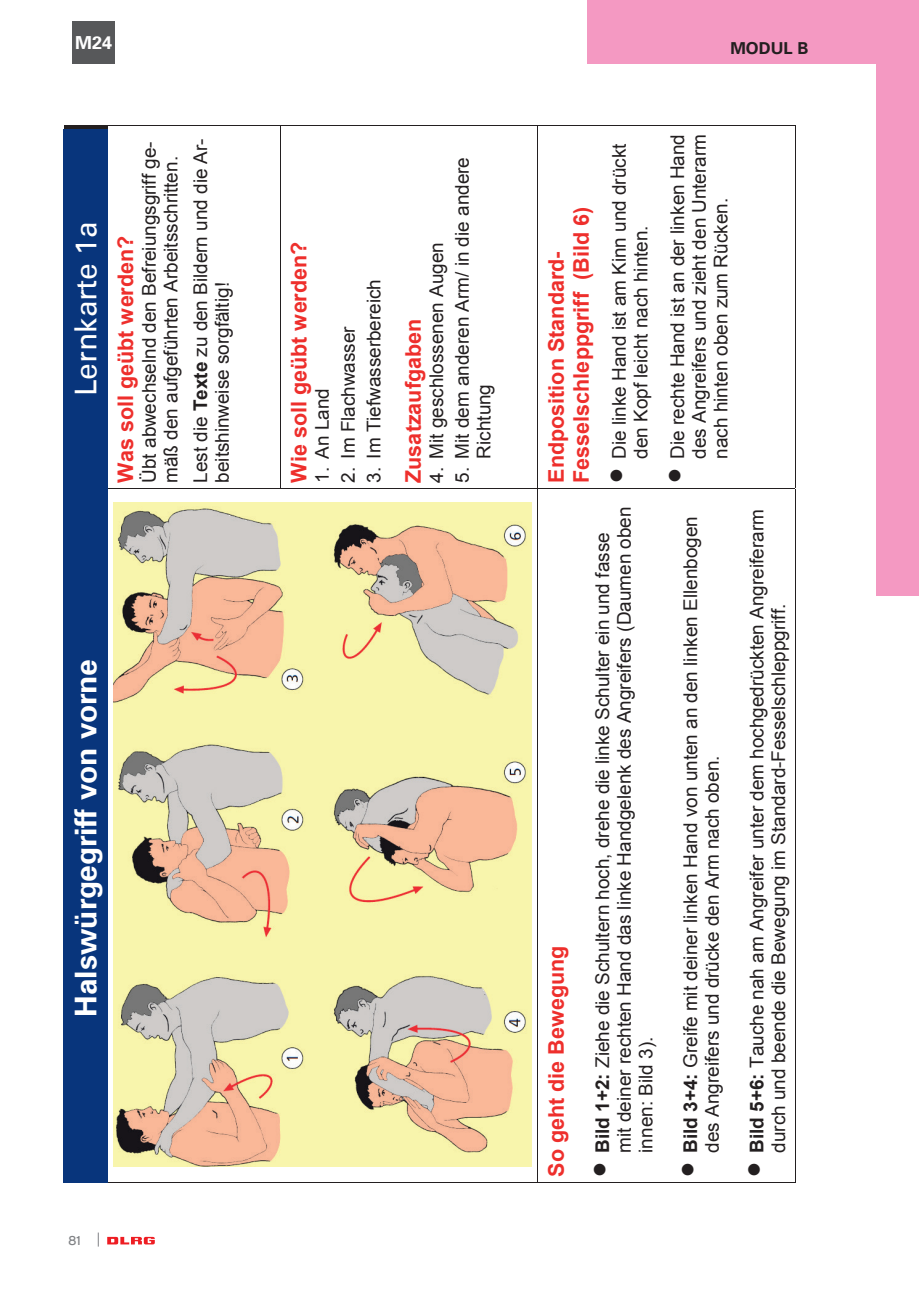
<style>
.page{position:relative;width:919px;height:1289px;background:#fff}
.page>*{position:absolute;margin:0;border:0;box-sizing:border-box;transform-origin:0 0}
.t1{font:700 30px "DLRG Univers";color:#fff}
.t2{font:30px "DLRG Univers";color:#fff}
.t3{font:700 27px "Arial";color:#fff}
.t4{font:700 21.45px/24.9px "Arial";color:#ee2f2c}
.t5{font:18.9px/21.8px "Arial";color:#231f20}
.t6{font:700 18px "DLRG Univers";color:#fff}
.t7{font:700 16.5px "DLRG Univers";color:#231f20}
.t8{font:12.75px "Interstate";color:#808285}
.s1{font-weight:700}
</style>
<div class="page">
<svg style="left:98px;top:1232px;width:1px;height:14px"></svg>
<svg style="left:107px;top:1236px;width:48px;height:8px"></svg>
<div style="left:587px;top:0;width:319px;height:64px;background:#f499c2"></div>
<div style="left:876px;top:0;width:42px;height:595px;background:#f499c2"></div>
<hr style="left:70px;top:1182px;width:37px;height:1px;background:#231f20">
<hr style="left:70px;top:125px;width:37px;height:1px;background:#231f20">
<hr style="left:107px;top:125px;width:1px;height:363px;background:#231f20">
<hr style="left:113px;top:1182px;width:167px;height:1px;background:#231f20">
<hr style="left:113px;top:488px;width:167px;height:1px;background:#231f20">
<hr style="left:113px;top:125px;width:167px;height:1px;background:#231f20">
<hr style="left:280px;top:125px;width:1px;height:363px;background:#231f20">
<hr style="left:286px;top:1182px;width:251px;height:1px;background:#231f20">
<hr style="left:286px;top:488px;width:251px;height:1px;background:#231f20">
<hr style="left:286px;top:125px;width:251px;height:1px;background:#231f20">
<hr style="left:537px;top:489px;width:1px;height:693px;background:#231f20">
<hr style="left:537px;top:125px;width:1px;height:363px;background:#231f20">
<hr style="left:544px;top:1182px;width:250px;height:1px;background:#231f20">
<hr style="left:795px;top:489px;width:1px;height:693px;background:#231f20">
<hr style="left:544px;top:488px;width:250px;height:1px;background:#231f20">
<hr style="left:795px;top:125px;width:1px;height:363px;background:#231f20">
<hr style="left:544px;top:125px;width:250px;height:1px;background:#231f20">
<img style="left:113px;top:503px;width:418px;height:663px">
<div style="left:72px;top:21px;width:43px;height:43px;background:#57585a"></div>
<div style="left:64px;top:130px;width:44px;height:1052px;background:#08357c"></div>
<p class="t6" style="left:75px;top:32px;width:39px">M24</p>
<p class="t5" style="left:138px;top:483px;width:343px;rotate:-90deg">Übt abwechselnd den Befreiungsgriff ge&shy;mäß den aufgeführten Arbeitsschritten.</p>
<p class="t5" style="left:190px;top:483px;width:346px;rotate:-90deg">Lest die <span class="s1">Texte</span> zu den Bildern und die Ar&shy;beitshinweise sorgfältig!</p>
<h1 class="t2" style="left:68px;top:396px;width:176px;rotate:-90deg">Lernkarte 1a</h1>
<h2 class="t3" style="left:68px;top:387px;width:162px;rotate:-90deg">Lernkarte 1a</h2>
<p class="t4" style="left:114px;top:483px;width:248px;rotate:-90deg">Was soll geübt werden?</p>
<h1 class="t1" style="left:68px;top:1017px;width:359px;rotate:-90deg">Halswürgegriff von vorne</h1>
<h2 class="t3" style="left:68px;top:998px;width:327px;rotate:-90deg">Halswürgegriff von vorne</h2>
<p class="t8" style="left:68px;top:1233px;width:14px">81</p>
<p class="t4" style="left:287px;top:483px;width:242px;rotate:-90deg">Wie soll geübt werden?</p>
<p class="t5" style="left:311px;top:483px;width:96px;rotate:-90deg">1. An Land</p>
<p class="t5" style="left:337px;top:483px;width:158px;rotate:-90deg">2. Im Flachwasser</p>
<p class="t5" style="left:363px;top:483px;width:205px;rotate:-90deg">3. Im Tiefwasserbereich</p>
<p class="t5" style="left:451px;top:458px;width:303px;text-indent:-24px;rotate:-90deg">5. Mit dem anderen Arm/ in die andere<br>Richtung</p>
<p class="t5" style="left:426px;top:483px;width:242px;rotate:-90deg">4. Mit geschlossenen Augen</p>
<p class="t4" style="left:401px;top:483px;width:165px;rotate:-90deg">Zusatzaufgaben</p>
<p class="t7" style="left:730px;top:39px;width:79px">MODUL B</p>
<p class="t4" style="left:544px;top:483px;width:277px;rotate:-90deg">Endposition Standard-<br>Fesselschleppgriff (Bild 6)</p>
<p class="t5" style="left:608px;top:458px;width:316px;text-indent:-24px;rotate:-90deg">• Die linke Hand ist am Kinn und drückt den Kopf leicht nach hinten.</p>
<p class="t5" style="left:666px;top:458px;width:326px;text-align:justify;text-indent:-24px;rotate:-90deg">• Die rechte Hand ist an der linken Hand des Angreifers und zieht den Unterarm nach hinten oben zum Rücken.</p>
<p class="t4" style="left:544px;top:1176px;width:233px;rotate:-90deg">So geht die Bewegung</p>
<p class="t5" style="left:591px;top:1152px;width:647px;text-indent:-24px;rotate:-90deg">• <span class="s1">Bild 1+2:</span> Ziehe die Schultern hoch, drehe die linke Schulter ein und fasse mit deiner rechten Hand das linke Handgelenk des Angreifers (Daumen oben innen: Bild 3).</p>
<p class="t5" style="left:679px;top:1152px;width:638px;text-indent:-24px;rotate:-90deg">• <span class="s1">Bild 3+4:</span> Greife mit deiner linken Hand von unten an den linken Ellenbogen des Angreifers und drücke den Arm nach oben.</p>
<p class="t5" style="left:745px;top:1152px;width:645px;text-indent:-24px;rotate:-90deg">• <span class="s1">Bild 5+6:</span> Tauche nah am Angreifer unter dem hochgedrückten Angreiferarm durch und beende die Bewegung im Standard-Fesselschleppgriff.</p>
</div>
